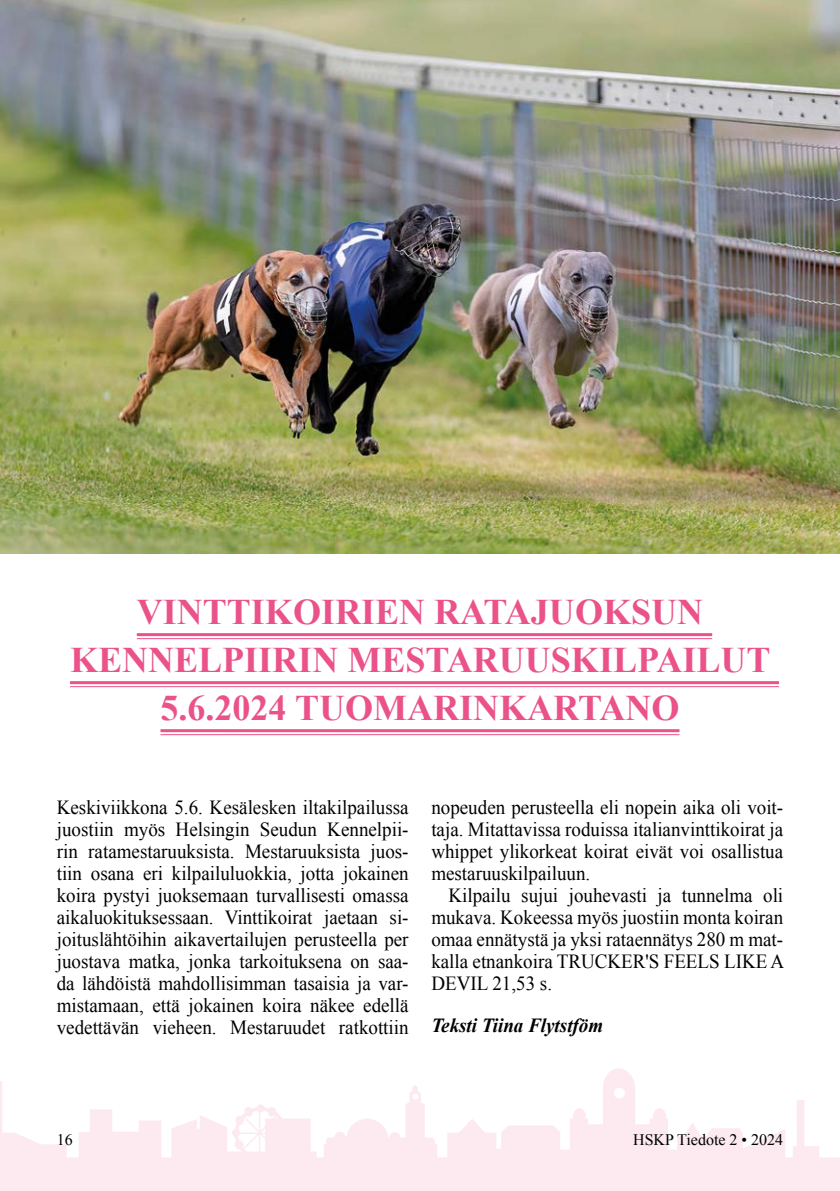
<style>
.page{position:relative;width:840px;height:1191px;background:#fff}
.page>*{position:absolute;margin:0;border:0;box-sizing:border-box;transform-origin:0 0}
.otsikko{font:700 36px/48px "Times New Roman";color:#ea5289;text-align:center}
.tiedottaa_leipäteksti_eka{font:20px/22px "Times New Roman";color:#000;text-align:justify;scale:.95 1}
.tiedottaa_leipäteksti{font:20px/22px "Times New Roman";color:#000;text-align:justify;scale:.95 1}
.teksti_ja_kuva{font:italic 700 20px "Times New Roman";color:#000;scale:.95 1}
.t1{font:16px "Times New Roman";color:#000}
</style>
<div class="page">
<hr style="left:137px;top:633px;width:574px;height:3px;background:#ea5289">
<hr style="left:137px;top:638px;width:574px;height:1px;background:#ea5289">
<hr style="left:70px;top:681px;width:708px;height:3px;background:#ea5289">
<hr style="left:70px;top:686px;width:708px;height:1px;background:#ea5289">
<hr style="left:160px;top:729px;width:519px;height:3px;background:#ea5289">
<hr style="left:160px;top:734px;width:519px;height:1px;background:#ea5289">
<img style="left:0;top:0;width:839px;height:554px">
<p class="otsikko" style="left:137px;top:587px;width:567px">VINTTIKOIRIEN RATAJUOKSUN</p>
<p class="otsikko" style="left:70px;top:635px;width:701px">KENNELPIIRIN MESTARUUSKILPAILUT<br>5.6.2024 TUOMARINKARTANO</p>
<p class="tiedottaa_leipäteksti_eka" style="left:57px;top:796px;width:372px">Keskiviikkona 5.6. Kesälesken iltakilpailussa juostiin myös Helsingin Seudun Kennelpii&shy;rin ratamestaruuksista. Mestaruuksista juos&shy;tiin osana eri kilpailuluokkia, jotta jokainen koira pystyi juoksemaan turvallisesti omassa aikaluokituksessaan. Vinttikoirat jaetaan si&shy;joituslähtöihin aikavertailujen perusteella per juostava matka, jonka tarkoituksena on saa&shy;da lähdöistä mahdollisimman tasaisia ja var&shy;mistamaan, että jokainen koira näkee edellä vedettävän vieheen. Mestaruudet ratkottiin</p>
<p class="tiedottaa_leipäteksti_eka" style="left:431px;top:796px;width:372px">nopeuden perusteella eli nopein aika oli voit&shy;taja. Mitattavissa roduissa italianvinttikoirat ja whippet ylikorkeat koirat eivät voi osallistua mestaruuskilpailuun.</p>
<p class="tiedottaa_leipäteksti" style="left:431px;top:884px;width:373px;text-indent:17px">Kilpailu sujui jouhevasti ja tunnelma oli mukava. Kokeessa myös juostiin monta koiran omaa ennätystä ja yksi rataennätys 280 m mat&shy;kalla etnankoira TRUCKER'S FEELS LIKE A DEVIL 21,53 s.</p>
<p class="teksti_ja_kuva" style="left:431px;top:1011px;width:182px">Teksti Tiina Flytstföm</p>
<p class="t1" style="left:57px;top:1129px;width:17px">16</p>
<p class="t1" style="left:632px;top:1129px;width:151px">HSKP Tiedote 2 • 2024</p>
</div>
